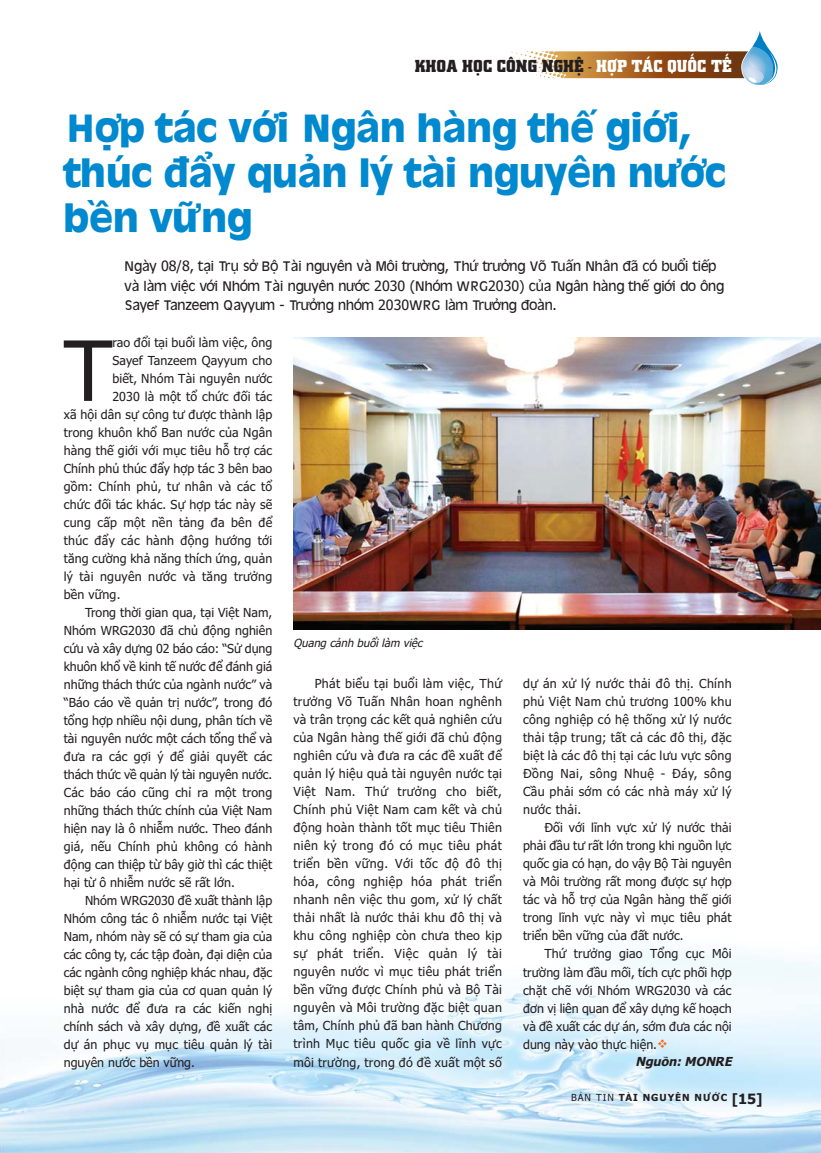
<style>
.page{position:relative;width:821px;height:1153px;background:#fff}
.page>*{position:absolute;margin:0;border:0;box-sizing:border-box;transform-origin:0 0}
.t1{font:83.1px "Tahoma";color:#231f20}
.t2{font:700 40.5px/45px "Starbooks";letter-spacing:-.01em;color:#0089cf}
.t3{font:18px "UVN Thanh Pho Nang";letter-spacing:.005em;color:#231f20}
.t4{font:14.25px/19.5px "Starbooks";color:#231f20}
.t5{font:12.45px/18px "Tahoma";color:#231f20;text-align:justify}
.t6{font:12.45px "Tahoma";letter-spacing:.02em;color:#231f20}
.t7{font:italic 700 12.45px "Tahoma";color:#231f20}
.t8{font:italic 11.25px "Tahoma";color:#231f20}
.t9{font:700 9.75px "Ngocluong 74 Ta";letter-spacing:.1em;color:#231f20}
.s1{color:#fff}
.s2{font-weight:400}
.s3{font-family:"Tahoma";font-size:14.25px}
</style>
<div class="page">
<img style="left:0;top:947px;width:821px;height:205px">
<svg style="left:510px;top:51px;width:31px;height:25px"></svg>
<svg style="left:741px;top:31px;width:37px;height:54px"></svg>
<img style="left:293px;top:337px;width:527px;height:292px">
<svg style="left:658px;top:1039px;width:9px;height:9px"></svg>
<h3 class="t3" style="left:414px;top:53px;width:318px">KHOA HỌC CÔNG NGHỆ - <span class="s1">HỢP TÁC QUỐC TẾ</span></h3>
<h2 class="t2" style="left:64px;top:109px;width:664px">Hợp tác với Ngân hàng thế giới, thúc đẩy quản lý tài nguyên nước bền vững</h2>
<p class="t4" style="left:125px;top:258px;width:601px">Ngày 08/8, tại Trụ sở Bộ Tài nguyên và Môi trường, Thứ trưởng Võ Tuấn Nhân đã có buổi tiếp và làm việc với Nhóm Tài nguyên nước 2030 (Nhóm WRG2030) của Ngân hàng thế giới do ông<br>Sayef Tanzeem Qayyum - Trưởng nhóm 2030WRG làm Trưởng đoàn.</p>
<h1 class="t1" style="left:64px;top:337px;width:50px">T</h1>
<p class="t5" style="left:112px;top:334px;width:161px">rao đổi tại buổi làm việc, ông</p>
<p class="t5" style="left:112px;top:352px;width:161px">Sayef Tanzeem Qayyum cho</p>
<p class="t5" style="left:112px;top:370px;width:161px">biết, Nhóm Tài nguyên nước</p>
<p class="t5" style="left:112px;top:388px;width:161px">2030 là một tổ chức đối tác</p>
<p class="t5" style="left:64px;top:406px;width:210px">xã hội dân sự công tư được thành lập</p>
<p class="t5" style="left:64px;top:424px;width:210px">trong khuôn khổ Ban nước của Ngân</p>
<p class="t5" style="left:64px;top:442px;width:210px">hàng thế giới với mục tiêu hỗ trợ các</p>
<p class="t5" style="left:64px;top:460px;width:210px">Chính phủ thúc đẩy hợp tác 3 bên bao</p>
<p class="t6" style="left:64px;top:481px;width:210px">gồm: Chính phủ, tư nhân và các tổ</p>
<p class="t5" style="left:64px;top:496px;width:210px">chức đối tác khác. Sự hợp tác này sẽ</p>
<p class="t6" style="left:64px;top:517px;width:210px">cung cấp một nền tảng đa bên để</p>
<p class="t6" style="left:64px;top:535px;width:210px">thúc đẩy các hành động hướng tới</p>
<p class="t5" style="left:64px;top:550px;width:210px">tăng cường khả năng thích ứng, quản</p>
<p class="t6" style="left:64px;top:571px;width:210px">lý tài nguyên nước và tăng trưởng</p>
<p class="t5" style="left:64px;top:586px;width:58px">bền vững.</p>
<p class="t5" style="left:85px;top:604px;width:189px">Trong thời gian qua, tại Việt Nam,</p>
<p class="t5" style="left:64px;top:622px;width:210px">Nhóm WRG2030 đã chủ động nghiên</p>
<p class="t5" style="left:64px;top:640px;width:210px">cứu và xây dựng 02 báo cáo: “Sử dụng</p>
<p class="t5" style="left:64px;top:658px;width:210px">khuôn khổ về kinh tế nước để đánh giá</p>
<p class="t5" style="left:64px;top:676px;width:210px">những thách thức của ngành nước” và</p>
<p class="t5" style="left:64px;top:694px;width:210px">“Báo cáo về quản trị nước”, trong đó</p>
<p class="t5" style="left:64px;top:712px;width:210px">tổng hợp nhiều nội dung, phân tích về</p>
<p class="t5" style="left:64px;top:730px;width:210px">tài nguyên nước một cách tổng thể và</p>
<p class="t5" style="left:64px;top:748px;width:210px">đưa ra các gợi ý để giải quyết các</p>
<p class="t5" style="left:64px;top:766px;width:210px">thách thức về quản lý tài nguyên nước.</p>
<p class="t5" style="left:64px;top:784px;width:210px">Các báo cáo cũng chỉ ra một trong</p>
<p class="t5" style="left:64px;top:802px;width:210px">những thách thức chính của Việt Nam</p>
<p class="t5" style="left:64px;top:820px;width:210px">hiện nay là ô nhiễm nước. Theo đánh</p>
<p class="t5" style="left:64px;top:838px;width:210px">giá, nếu Chính phủ không có hành</p>
<p class="t5" style="left:64px;top:856px;width:210px">động can thiệp từ bây giờ thì các thiệt</p>
<p class="t5" style="left:64px;top:874px;width:172px">hại từ ô nhiễm nước sẽ rất lớn.</p>
<p class="t5" style="left:85px;top:892px;width:189px">Nhóm WRG2030 đề xuất thành lập</p>
<p class="t5" style="left:64px;top:910px;width:210px">Nhóm công tác ô nhiễm nước tại Việt</p>
<p class="t5" style="left:64px;top:928px;width:210px">Nam, nhóm này sẽ có sự tham gia của</p>
<p class="t5" style="left:64px;top:946px;width:210px">các công ty, các tập đoàn, đại diện của</p>
<p class="t5" style="left:64px;top:964px;width:210px">các ngành công nghiệp khác nhau, đặc</p>
<p class="t5" style="left:64px;top:982px;width:210px">biệt sự tham gia của cơ quan quản lý</p>
<p class="t5" style="left:64px;top:1000px;width:210px">nhà nước để đưa ra các kiến nghị</p>
<p class="t5" style="left:64px;top:1018px;width:210px">chính sách và xây dựng, đề xuất các</p>
<p class="t5" style="left:64px;top:1036px;width:210px">dự án phục vụ mục tiêu quản lý tài</p>
<p class="t5" style="left:64px;top:1054px;width:133px">nguyên nước bền vững.</p>
<p class="t8" style="left:293px;top:638px;width:133px">Quang cảnh buổi làm việc</p>
<p class="t5" style="left:293px;top:675px;width:210px;text-indent:21px">Phát biểu tại buổi làm việc, Thứ trưởng Võ Tuấn Nhân hoan nghênh và trân trọng các kết quả nghiên cứu của Ngân hàng thế giới đã chủ động nghiên cứu và đưa ra các đề xuất để quản lý hiệu quả tài nguyên nước tại Việt Nam. Thứ trưởng cho biết, Chính phủ Việt Nam cam kết và chủ động hoàn thành tốt mục tiêu Thiên niên kỷ trong đó có mục tiêu phát triển bền vững. Với tốc độ đô thị hóa, công nghiệp hóa phát triển nhanh nên việc thu gom, xử lý chất thải nhất là nước thải khu đô thị và khu công nghiệp còn chưa theo kịp sự phát triển. Việc quản lý tài nguyên nước vì mục tiêu phát triển bền vững được Chính phủ và Bộ Tài nguyên và Môi trường đặc biệt quan tâm, Chính phủ đã ban hành Chương trình Mục tiêu quốc gia về lĩnh vực môi trường, trong đó đề xuất một số</p>
<p class="t5" style="left:523px;top:675px;width:210px">dự án xử lý nước thải đô thị. Chính phủ Việt Nam chủ trương 100% khu công nghiệp có hệ thống xử lý nước thải tập trung; tất cả các đô thị, đặc biệt là các đô thị tại các lưu vực sông Đồng Nai, sông Nhuệ - Đáy, sông Cầu phải sớm có các nhà máy xử lý nước thải.</p>
<p class="t5" style="left:523px;top:819px;width:210px;text-indent:21px">Đối với lĩnh vực xử lý nước thải phải đầu tư rất lớn trong khi nguồn lực quốc gia có hạn, do vậy Bộ Tài nguyên và Môi trường rất mong được sự hợp tác và hỗ trợ của Ngân hàng thế giới trong lĩnh vực này vì mục tiêu phát triển bền vững của đất nước.</p>
<p class="t5" style="left:523px;top:945px;width:210px;text-indent:21px">Thứ trưởng giao Tổng cục Môi trường làm đầu mối, tích cực phối hợp chặt chẽ với Nhóm WRG2030 và các đơn vị liên quan để xây dựng kế hoạch và đề xuất các dự án, sớm đưa các nội dung này vào thực hiện.</p>
<p class="t7" style="left:635px;top:1056px;width:100px">Nguồn: MONRE</p>
<p class="t9" style="left:571px;top:1091px;width:193px"><span class="s2">BẢN TIN</span> TÀI NGUYÊN NƯỚC <span class="s3">[15]</span></p>
</div>
